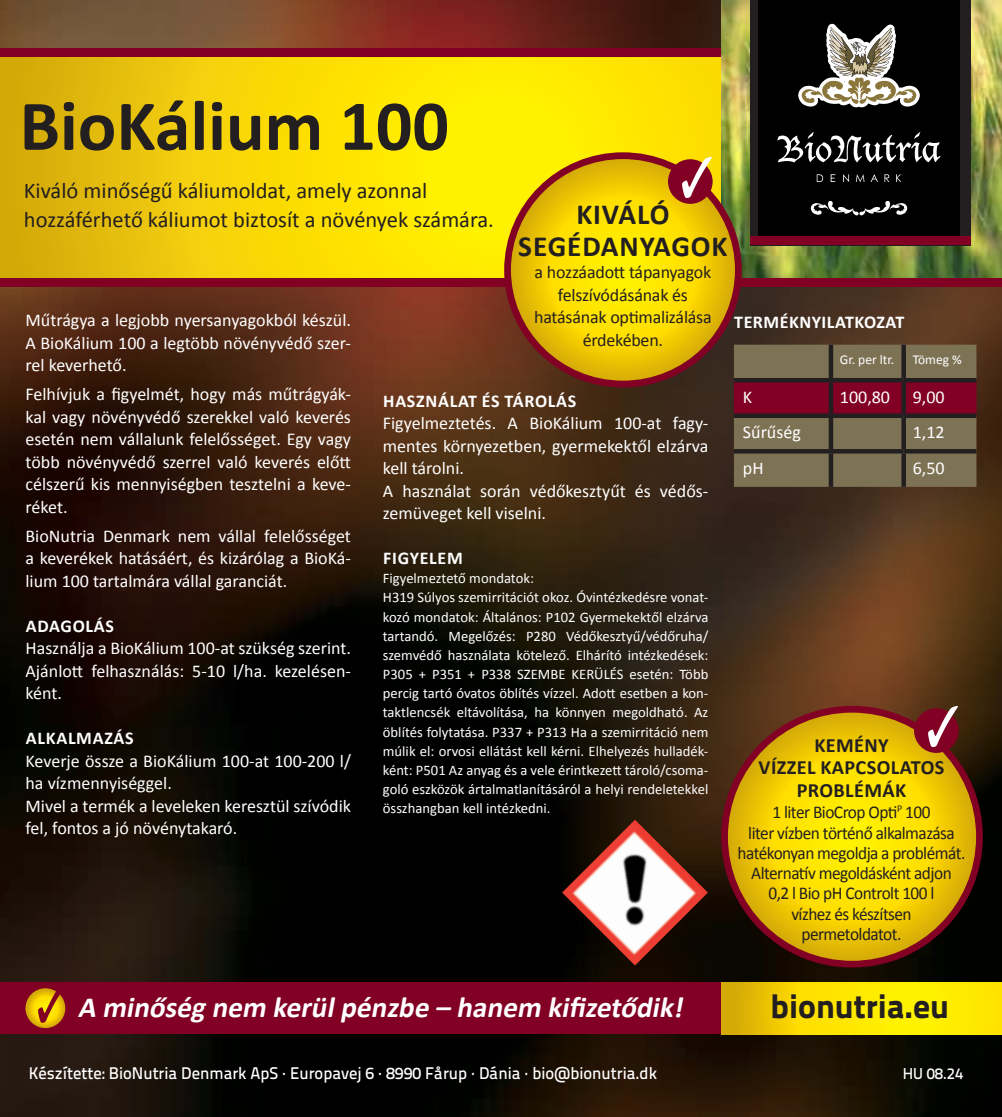
<style>
.page{position:relative;width:1002px;height:1117px;background:#fff}
.page>*{position:absolute;margin:0;border:0;box-sizing:border-box;transform-origin:0 0}
.t1{font:700 72px "Calibri";color:#231f20}
.t2{font:800 33.75px "Titillium Text 22 L";color:#231f20}
.t3{font:italic 700 29.25px "Calibri";color:#fff}
.t4{font:700 29.25px/31.5px "Calibri";letter-spacing:.03em;color:#231f20;text-align:center}
.t5{font:22.5px/29.2px "Calibri";color:#231f20}
.t6{font:700 20.25px/22.5px "Calibri";letter-spacing:.02em;color:#231f20;text-align:center}
.t7{font:18px/22.5px "Calibri";color:#fff;text-align:justify}
.t8{font:18px/20.2px "Calibri";letter-spacing:-.03em;color:#231f20;text-align:center;scale:.96 1}
.t9{font:18px/22.5px "Calibri";letter-spacing:-.01em;color:#231f20;text-align:center}
.t10{font:700 18px "Calibri";letter-spacing:.04em;color:#fff}
.t11{font:500 16.88px "Titillium Text 22 L";color:#fff}
.t12{font:500 15.75px "Titillium Text 22 L";color:#fff}
.t13{font:14.62px/19.1px "Calibri";color:#fff}
.t14{font:13.5px "Calibri";color:#fff}
</style>
<div class="page">
<img style="left:0;top:0;width:1001px;height:1116px">
<svg style="left:0;top:57px;width:721px;height:220px;background:#f4d604"></svg>
<div style="left:0;top:48px;width:1001px;height:9px;background:#820024"></div>
<img style="left:721px;top:0;width:280px;height:277px">
<div style="left:0;top:277px;width:1001px;height:9px;background:#820024"></div>
<div style="left:0;top:982px;width:734px;height:51px;background:#820024"></div>
<svg style="left:721px;top:982px;width:280px;height:51px;background:#f8de00"></svg>
<svg style="left:26px;top:988px;width:39px;height:39px"></svg>
<svg style="left:38px;top:988px;width:27px;height:34px"></svg>
<img style="left:562px;top:819px;width:145px;height:146px">
<svg style="left:724px;top:709px;width:255px;height:254px;background:#edc803"></svg>
<div style="left:721px;top:705px;width:261px;height:262px;border:7px solid #820024;border-radius:50%"></div>
<div style="left:913px;top:708px;width:45px;height:44px;background:#820024;border-radius:50%"></div>
<svg style="left:927px;top:705px;width:30px;height:41px"></svg>
<svg style="left:733px;top:344px;width:243px;height:142px;background:#7c5547"></svg>
<div style="left:828px;top:344px;width:5px;height:34px;background:#231f20"></div>
<svg style="left:901px;top:344px;width:4px;height:34px"></svg>
<hr style="left:830px;top:378px;width:73px;height:4px;background:#231f20">
<hr style="left:903px;top:378px;width:73px;height:4px;background:#231f20">
<hr style="left:733px;top:378px;width:97px;height:4px;background:#231f20">
<div style="left:828px;top:382px;width:5px;height:31px;background:#231f20"></div>
<svg style="left:901px;top:382px;width:4px;height:31px"></svg>
<div style="left:733px;top:413px;width:97px;height:5px;background:#231f20"></div>
<div style="left:830px;top:413px;width:73px;height:5px;background:#231f20"></div>
<div style="left:828px;top:418px;width:5px;height:31px;background:#231f20"></div>
<div style="left:903px;top:413px;width:73px;height:5px;background:#231f20"></div>
<svg style="left:901px;top:418px;width:4px;height:31px"></svg>
<hr style="left:733px;top:449px;width:97px;height:4px;background:#231f20">
<hr style="left:830px;top:449px;width:73px;height:4px;background:#231f20">
<div style="left:828px;top:453px;width:5px;height:33px;background:#231f20"></div>
<hr style="left:903px;top:449px;width:73px;height:4px;background:#231f20">
<svg style="left:901px;top:453px;width:4px;height:33px"></svg>
<svg style="left:507px;top:156px;width:231px;height:228px;background:#dab607"></svg>
<div style="left:504px;top:152px;width:237px;height:235px;border:7px solid #820024;border-radius:50%"></div>
<div style="left:668px;top:159px;width:44px;height:45px;background:#820024;border-radius:50%"></div>
<svg style="left:682px;top:157px;width:29px;height:41px"></svg>
<div style="left:749px;top:0;width:221px;height:245px;background:#231f20"></div>
<div style="left:758px;top:0;width:201px;height:240px;background:#000"></div>
<svg style="left:798px;top:24px;width:121px;height:83px"></svg>
<svg style="left:810px;top:201px;width:97px;height:14px"></svg>
<svg style="left:816px;top:174px;width:7px;height:8px"></svg>
<svg style="left:843px;top:174px;width:6px;height:8px"></svg>
<svg style="left:855px;top:174px;width:9px;height:8px"></svg>
<svg style="left:870px;top:174px;width:7px;height:8px"></svg>
<svg style="left:884px;top:174px;width:5px;height:8px"></svg>
<svg style="left:896px;top:174px;width:5px;height:8px"></svg>
<svg style="left:777px;top:132px;width:163px;height:30px"></svg>
<svg style="left:830px;top:174px;width:5px;height:8px"></svg>
<div style="left:749px;top:236px;width:221px;height:9px;background:#820024"></div>
<h1 class="t1" style="left:20px;top:75px;width:431px">BioKálium 100</h1>
<p class="t5" style="left:24px;top:175px;width:471px">Kiváló minőségű káliumoldat, amely azonnal hozzáférhető káliumot biztosít a növények számára.</p>
<h3 class="t4" style="left:518px;top:198px;width:211px">KIVÁLÓ<br>SEGÉDANYAGOK</h3>
<p class="t9" style="left:534px;top:260px;width:179px">a hozzáadott tápanyagok felszívódásának és hatásának optimalizálása érdekében.</p>
<p class="t10" style="left:734px;top:309px;width:171px">TERMÉKNYILATKOZAT</p>
<p class="t7" style="left:26px;top:308px;width:327px">Műtrágya a legjobb nyersanyagokból készül.<br>A BioKálium 100 a legtöbb növényvédő szer&shy;rel keverhető.</p>
<p class="t7" style="left:26px;top:382px;width:327px">Felhívjuk a figyelmét, hogy más műtrágyák&shy;kal vagy növényvédő szerekkel való keverés esetén nem vállalunk felelősséget. Egy vagy több növényvédő szerrel való keverés előtt célszerű kis mennyiségben tesztelni a keve&shy;réket.</p>
<p class="t7" style="left:26px;top:524px;width:327px">BioNutria Denmark nem vállal felelősséget a keverékek hatásáért, és kizárólag a BioKá&shy;lium 100 tartalmára vállal garanciát.</p>
<p class="t10" style="left:26px;top:613px;width:90px">ADAGOLÁS</p>
<p class="t7" style="left:26px;top:636px;width:327px">Használja a BioKálium 100-at szükség szerint.<br>Ajánlott felhasználás: 5-10 l/ha. kezelésen&shy;ként.</p>
<p class="t10" style="left:26px;top:725px;width:109px">ALKALMAZÁS</p>
<p class="t7" style="left:26px;top:749px;width:327px;text-align:left">Keverje össze a BioKálium 100-at 100-200 l/ ha vízmennyiséggel.<br>Mivel a termék a leveleken keresztül szívódik fel, fontos a jó növénytakaró.</p>
<p class="t14" style="left:839px;top:350px;width:56px">Gr. per ltr.</p>
<p class="t14" style="left:912px;top:350px;width:51px">Tömeg %</p>
<p class="t7" style="left:742px;top:385px;width:11px">K</p>
<p class="t7" style="left:839px;top:385px;width:52px">100,80</p>
<p class="t7" style="left:912px;top:385px;width:33px">9,00</p>
<p class="t7" style="left:742px;top:420px;width:59px">Sűrűség</p>
<p class="t7" style="left:912px;top:420px;width:33px">1,12</p>
<p class="t7" style="left:742px;top:456px;width:22px">pH</p>
<p class="t7" style="left:912px;top:456px;width:33px">6,50</p>
<p class="t10" style="left:383px;top:388px;width:194px">HASZNÁLAT ÉS TÁROLÁS</p>
<p class="t7" style="left:383px;top:411px;width:327px;text-align:left">Figyelmeztetés. A BioKálium 100-at fagy&shy;mentes környezetben, gyermekektől elzárva kell tárolni.<br>A használat során védőkesztyűt és védős&shy;zemüveget kell viselni.</p>
<p class="t10" style="left:383px;top:545px;width:81px">FIGYELEM</p>
<p class="t13" style="left:383px;top:568px;width:327px">Figyelmeztető mondatok:<br>H319 Súlyos szemirritációt okoz. Óvintézkedésre vonat&shy;kozó mondatok: Általános: P102 Gyermekektől elzárva tartandó. Megelőzés: P280 Védőkesztyű/védőruha/ szemvédő használata kötelező. Elhárító intézkedések:<br>P305 + P351 + P338 SZEMBE KERÜLÉS esetén: Több percig tartó óvatos öblítés vízzel. Adott esetben a kon&shy;taktlencsék eltávolítása, ha könnyen megoldható. Az öblítés folytatása. P337 + P313 Ha a szemirritáció nem múlik el: orvosi ellátást kell kérni. Elhelyezés hulladék&shy;ként: P501 Az anyag és a vele érintkezett tároló/csoma&shy;goló eszközök ártalmatlanításáról a helyi rendeletekkel összhangban kell intézkedni.</p>
<p class="t6" style="left:758px;top:733px;width:187px">KEMÉNY<br>VÍZZEL KAPCSOLATOS<br>PROBLÉMÁK</p>
<p class="t8" style="left:737px;top:801px;width:239px">1 liter BioCrop Opti<sup>P</sup> 100<br>liter vízben történő alkalmazása hatékonyan megoldja a problémát.<br>Alternatív megoldásként adjon<br>0,2 l Bio pH Controlt 100 l<br>vízhez és készítsen<br>permetoldatot.</p>
<h3 class="t3" style="left:78px;top:986px;width:613px">A minőség nem kerülpénzbe – hanem kifizetődik!</h3>
<h2 class="t2" style="left:770px;top:979px;width:180px">bionutria.eu</h2>
<p class="t11" style="left:29px;top:1059px;width:629px">Készítette: BioNutria Denmark ApS · Europavej 6 · 8990 Fårup · Dánia · bio@bionutria.dk</p>
<p class="t12" style="left:902px;top:1060px;width:62px">HU 08.24</p>
</div>
